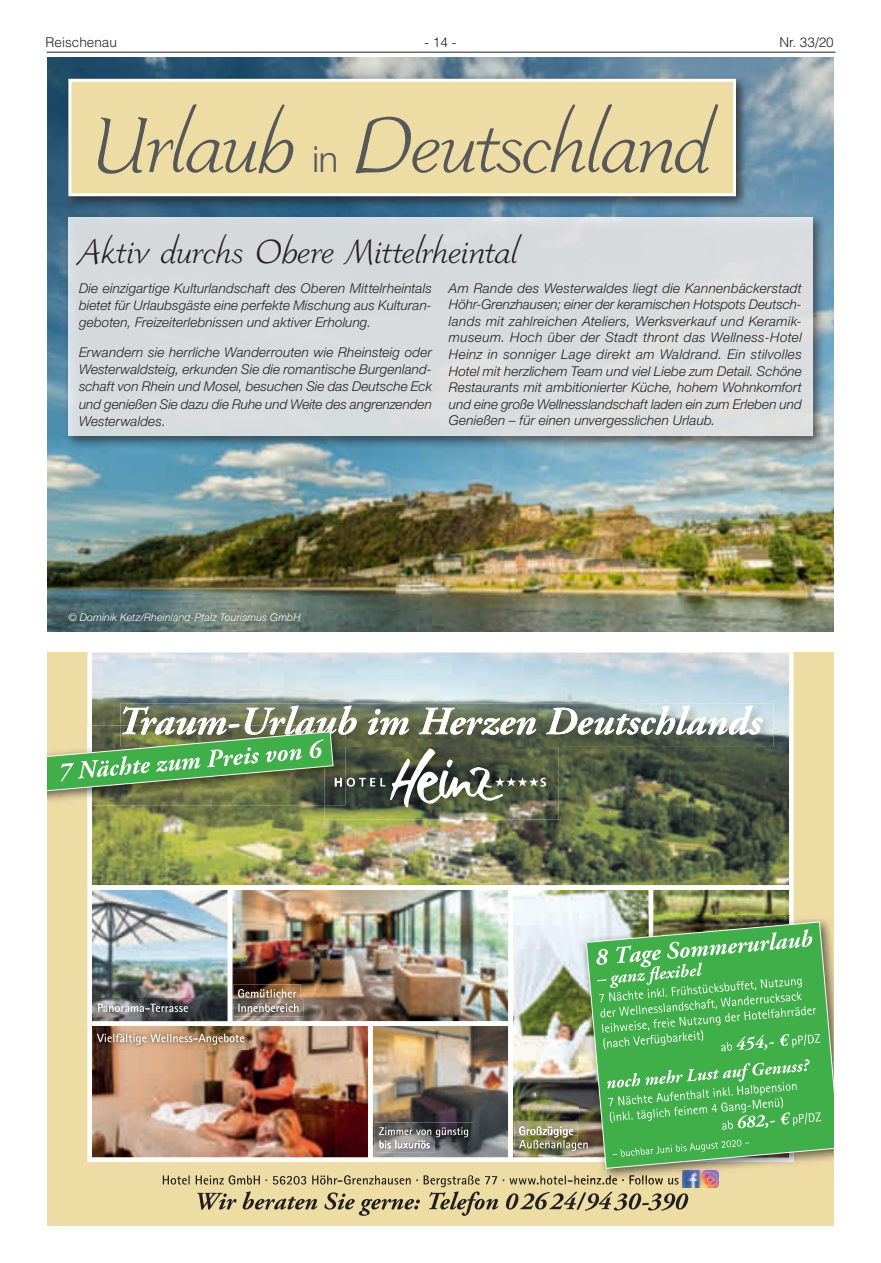
<style>
.page{position:relative;width:881px;height:1263px;background:#fff}
.page>*{position:absolute;margin:0;border:0;box-sizing:border-box;transform-origin:0 0}
.t1{font:105px "Lake Informal";letter-spacing:-.025em;color:#57585a}
.t2{font:45px "Lake Informal";letter-spacing:-.01em;color:#231f20}
.t3{font:300 36px "Helvetica Neue LT";color:#57585a}
.t4{font:italic 300 13.5px/16.5px "Helvetica Neue LT";letter-spacing:.01em;color:#231f20;text-align:justify}
.t5{font:300 13.5px "Helvetica LT";color:#231f20}
.t6{font:italic 300 10.5px "Helvetica Neue LT";letter-spacing:.015em;color:#fff}
</style>
<div class="page">
<hr style="left:47px;top:52px;width:788px;height:1px;background:#231f20">
<div style="left:47px;top:652px;width:786px;height:574px;background:#eddda5"></div>
<img style="left:87px;top:652px;width:706px;height:233px">
<img style="left:324px;top:808px;width:234px;height:12px">
<img style="left:120px;top:703px;width:163px;height:3px">
<img style="left:688px;top:1181px;width:29px;height:6px">
<img style="left:600px;top:919px;width:226px;height:262px">
<svg style="left:600px;top:921px;width:233px;height:248px"></svg>
<img style="left:87px;top:885px;width:734px;height:277px">
<svg style="left:47px;top:706px;width:715px;height:102px;background:#748666"></svg>
<svg style="left:163px;top:1175px;width:525px;height:41px"></svg>
<img style="left:47px;top:58px;width:786px;height:573px">
<div style="left:61px;top:605px;width:247px;height:24px;background:#231f20;opacity:.75"></div>
<div style="left:64px;top:213px;width:761px;height:236px;background:#231f20;opacity:.75"></div>
<div style="left:68px;top:217px;width:744px;height:219px;background:#d7dbdd"></div>
<div style="left:64px;top:75px;width:684px;height:134px;background:#231f20;opacity:.75"></div>
<div style="left:70px;top:80px;width:664px;height:115px;background:#eddda5"></div>
<div style="left:68px;top:79px;width:667px;height:117px;border:3px solid #fff"></div>
<p class="t5" style="left:45px;top:34px;width:73px">Reischenau</p>
<p class="t5" style="left:424px;top:34px;width:33px">- 14 -</p>
<p class="t5" style="left:779px;top:34px;width:56px">Nr. 33/20</p>
<h1 class="t1" style="left:93px;top:92px;width:204px">Urlaub</h1>
<h3 class="t3" style="left:312px;top:137px;width:27px">in</h3>
<h1 class="t1" style="left:355px;top:92px;width:357px">Deutschland</h1>
<h2 class="t2" style="left:79px;top:229px;width:441px">Aktiv durchs Obere Mittelrheintal</h2>
<p class="t4" style="left:79px;top:279px;width:354px;line-height:17.2px">Die einzigartige Kulturlandschaft des Oberen Mittelrheintals bietet für Urlaubsgäste eine perfekte Mischung aus Kulturan&shy;geboten, Freizeiterlebnissen und aktiver Erholung.</p>
<p class="t4" style="left:79px;top:343px;width:354px;line-height:17.2px">Erwandern sie herrliche Wanderrouten wie Rheinsteig oder Westerwaldsteig, erkunden Sie die romantische Burgenland&shy;schaft von Rhein und Mosel, besuchen Sie das Deutsche Eck und genießen Sie dazu die Ruhe und Weite des angrenzenden Westerwaldes.</p>
<p class="t4" style="left:449px;top:279px;width:354px">Am Rande des Westerwaldes liegt die Kannenbäckerstadt Höhr-Grenzhausen; einer der keramischen Hotspots Deutsch&shy;lands mit zahlreichen Ateliers, Werksverkauf und Keramik&shy;museum. Hoch über der Stadt thront das Wellness-Hotel Heinz in sonniger Lage direkt am Waldrand. Ein stilvolles Hotel mit herzlichem Team und viel Liebe zum Detail. Schöne Restaurants mit ambitionierter Küche, hohem Wohnkomfort und eine große Wellnesslandschaft laden ein zum Erleben und Genießen – für einen unvergesslichen Urlaub.</p>
<p class="t6" style="left:68px;top:610px;width:234px">© Dominik Ketz/Rheinland-Pfalz Tourismus GmbH</p>
</div>
